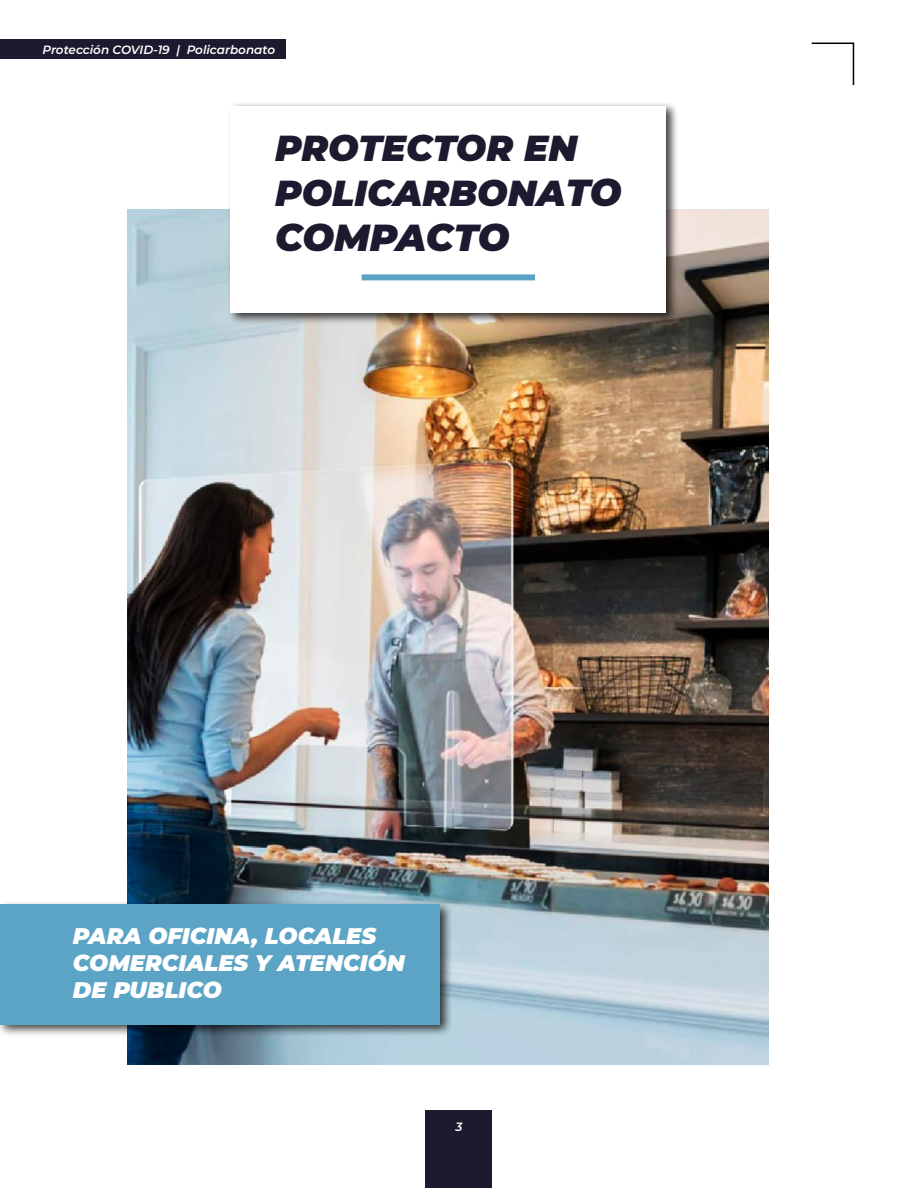
<style>
.page{position:relative;width:918px;height:1188px;background:#fff}
.page>*{position:absolute;margin:0;border:0;box-sizing:border-box;transform-origin:0 0}
.t1{font:italic 900 37.5px "Montserrat";letter-spacing:-.01em;color:#1b1a2e}
.t2{font:italic 900 36px/45px "Montserrat";color:#1b1a2e}
.t3{font:italic 900 22.5px/27px "Montserrat";color:#fff}
.t4{font:italic 600 12px "Montserrat";color:#fff}
.s1{font-size:37.5px}
</style>
<div class="page">
<img style="left:128px;top:209px;width:641px;height:855px">
<div style="left:0;top:900px;width:453px;height:138px;background:#000;opacity:.75"></div>
<div style="left:0;top:904px;width:440px;height:120px;background:#5ba4c6"></div>
<div style="left:227px;top:102px;width:451px;height:223px;background:#000;opacity:.75"></div>
<div style="left:231px;top:106px;width:435px;height:206px;background:#fff"></div>
<div style="left:426px;top:1110px;width:66px;height:78px;background:#1b1a2e"></div>
<div style="left:362px;top:274px;width:173px;height:6px;background:#5ba4c6"></div>
<svg style="left:811px;top:42px;width:44px;height:43px"></svg>
<div style="left:0;top:39px;width:285px;height:20px;background:#1b1a2e"></div>
<p class="t4" style="left:43px;top:41px;width:234px">Protección COVID-19 | Policarbonato</p>
<h2 class="t2" style="left:275px;top:124px;width:348px">PROTECTOR EN<br>POLICARBONA<span class="s1">TO</span></h2>
<h1 class="t1" style="left:275px;top:210px;width:236px">COMPACTO</h1>
<p class="t3" style="left:73px;top:921px;width:333px">PARA OFICINA, LOCALES<br>COMERCIALES Y ATENCIÓN<br>DE PUBLICO</p>
<p class="t4" style="left:455px;top:1118px;width:8px">3</p>
</div>
